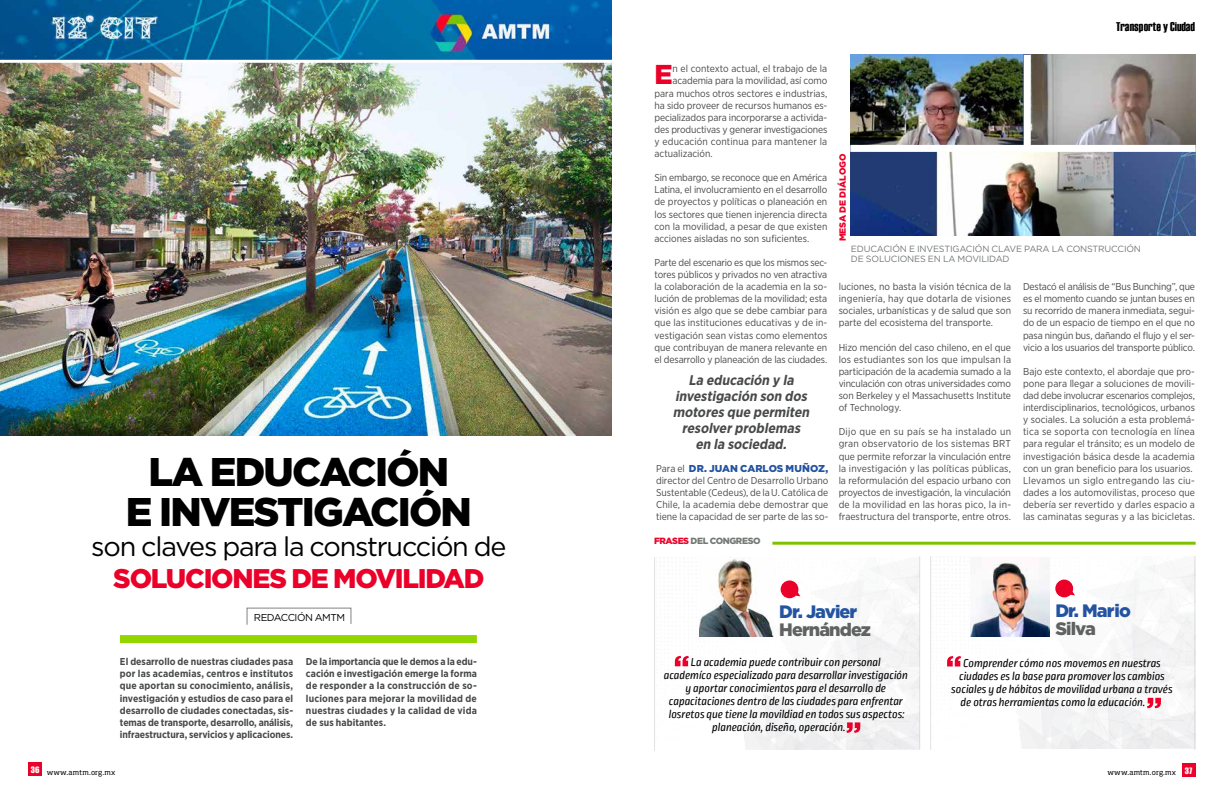
<style>
.page{position:relative;width:1224px;height:792px;background:#fff}
.page>*{position:absolute;margin:0;border:0;box-sizing:border-box;transform-origin:0 0}
.t1{font:900 40px/40px "Gotham";letter-spacing:-.045em;color:#000;text-align:center}
.t2{font:900 27.3px "Gotham";color:#ea0029}
.t3{font:27px "Gotham";letter-spacing:-.045em;color:#000}
.t4{font:900 27px "Gotham";letter-spacing:-.045em;color:#ea0029}
.t5{font:900 18px "Gotham";letter-spacing:-.05em;color:#2353a1}
.t6{font:900 18px "Gotham";letter-spacing:-.05em;color:#606161}
.t7{font:italic 700 14px/16px "Gotham Narrow";color:#484949;text-align:center}
.t8{font:12.6px "Haettenschweiler";color:#000}
.t9{font:italic 12px "Ropa Mix PTT";letter-spacing:-.01em;color:#000}
.t10{font:10px/12.1px "Gotham Narrow";color:#484949;text-align:justify}
.t11{font:700 10px/12.1px "Gotham Narrow";letter-spacing:.005em;color:#484949;text-align:justify}
.t12{font:10px "Gotham Narrow";letter-spacing:.02em;color:#484949}
.t13{font:900 10px "Gotham";color:#2353a1}
.t14{font:10px "Gotham";letter-spacing:-.045em;color:#000}
.t15{font:9px/10px "Gotham";letter-spacing:-.02em;color:#737a75}
.t16{font:900 9px "Gotham";letter-spacing:-.045em;color:#737a75}
.t17{font:900 9px "Gotham";letter-spacing:-.005em;color:#ea0029}
.t18{font:7.2px "Soho Pro";letter-spacing:.025em;color:#000}
.s1{font-family:"Gotham Narrow";font-weight:400;color:#484949}
.s2{color:#ea0029}
.s3{font-family:"Impact";font-size:8.1px;color:#fff}
</style>
<div class="page">
<img style="left:851px;top:54px;width:345px;height:182px">
<img style="left:0;top:0;width:612px;height:435px">
<hr style="left:0;top:60px;width:618px;height:3px;background:#fff">
<div style="left:120px;top:635px;width:357px;height:8px;background:#93d500"></div>
<svg style="left:246px;top:607px;width:106px;height:18px"></svg>
<img style="left:660px;top:557px;width:259px;height:193px">
<svg style="left:675px;top:656px;width:14px;height:10px"></svg>
<svg style="left:846px;top:722px;width:14px;height:11px"></svg>
<svg style="left:781px;top:580px;width:19px;height:18px"></svg>
<hr style="left:654px;top:557px;width:1px;height:194px;background:#c6c6c6">
<hr style="left:772px;top:542px;width:424px;height:3px;background:#7cc200">
<div style="left:29px;top:762px;width:13px;height:14px;background:#ea0029"></div>
<svg style="left:947px;top:656px;width:14px;height:10px"></svg>
<svg style="left:1147px;top:698px;width:14px;height:10px"></svg>
<hr style="left:1194px;top:556px;width:1px;height:194px;background:#c6c6c6">
<hr style="left:930px;top:556px;width:1px;height:194px;background:#c6c6c6">
<svg style="left:1055px;top:580px;width:20px;height:17px"></svg>
<div style="left:1024px;top:55px;width:7px;height:94px;background:#fff"></div>
<div style="left:850px;top:145px;width:346px;height:7px;background:#fff"></div>
<img style="left:700px;top:557px;width:73px;height:80px">
<hr style="left:919px;top:556px;width:1px;height:193px;background:#c6c6c6">
<img style="left:970px;top:557px;width:80px;height:80px">
<div style="left:1182px;top:763px;width:14px;height:14px;background:#ea0029"></div>
<h1 class="t1" style="left:126px;top:451px;width:347px">LA EDUCACIÓN<br>E INVESTIGACIÓN</h1>
<h3 class="t3" style="left:91px;top:529px;width:417px">son claves para la construcción de</h3>
<h3 class="t4" style="left:113px;top:560px;width:373px">SOLUCIONES DE MOVILIDAD</h3>
<p class="t14" style="left:254px;top:611px;width:93px">REDACCIÓN AMTM</p>
<p class="t11" style="left:120px;top:656px;width:175px">El desarrollo de nuestras ciudades pasa por las academias, centros e institutos que aportan su conocimiento, análisis, investigación y estudios de caso para el desarrollo de ciudades conectadas, sis&shy;temas de transporte, desarrollo, análisis, infraestructura, servicios y aplicaciones.</p>
<p class="t18" style="left:31px;top:767px;width:86px"><sup>36</sup> www.amtm.org.mx</p>
<p class="t11" style="left:306px;top:656px;width:172px">De la importancia que le demos a la edu&shy;cación e investigación emerge la forma de responder a la construcción de so&shy;luciones para mejorar la movilidad de nuestras ciudades y la calidad de vida de sus habitantes.</p>
<p class="t8" style="left:1116px;top:19px;width:80px">Transporte y Ciudad</p>
<h2 class="t2" style="left:655px;top:56px;width:20px">E</h2>
<p class="t10" style="left:673px;top:63px;width:156px">n el contexto actual, el trabajo de la</p>
<p class="t10" style="left:673px;top:75px;width:156px">academia para la movilidad, así como</p>
<p class="t10" style="left:655px;top:87px;width:174px">para muchos otros sectores e industrias,</p>
<p class="t10" style="left:655px;top:99px;width:174px">ha sido proveer de recursos humanos es-</p>
<p class="t10" style="left:655px;top:111px;width:174px">pecializados para incorporarse a activida-</p>
<p class="t10" style="left:655px;top:123px;width:174px">des productivas y generar investigaciones</p>
<p class="t12" style="left:655px;top:135px;width:174px">y educación continua para mantener la</p>
<p class="t10" style="left:655px;top:147px;width:60px">actualización.</p>
<p class="t10" style="left:655px;top:172px;width:174px">Sin embargo, se reconoce que en América Latina, el involucramiento en el desarrollo de proyectos y políticas o planeación en los sectores que tienen injerencia directa con la movilidad, a pesar de que existen acciones aisladas no son suficientes.</p>
<p class="t10" style="left:655px;top:256px;width:174px">Parte del escenario es que los mismos sec&shy;tores públicos y privados no ven atractiva la colaboración de la academia en la so&shy;lución de problemas de la movilidad; esta visión es algo que se debe cambiar para que las instituciones educativas y de in&shy;vestigación sean vistas como elementos que contribuyan de manera relevante en el desarrollo y planeación de las ciudades.</p>
<h3 class="t7" style="left:673px;top:372px;width:141px">La educación y la investigación son dos motores que permiten resolverproblemas en la sociedad.</h3>
<p class="t13" style="left:656px;top:461px;width:174px"><span class="s1">Para el</span> DR. JUAN CARLOS MUÑOZ,</p>
<p class="t10" style="left:656px;top:474px;width:174px">director del Centro de Desarrollo Urbano Sustentable (Cedeus), de la U. Católica de Chile, la academia debe demostrar que tiene la capacidad de ser parte de las so-</p>
<p class="t16" style="left:654px;top:534px;width:108px"><span class="s2">FRASES</span> DEL CONGRESO</p>
<p class="t17" style="left:836px;top:241px;width:89px;rotate:-90deg">MESA DE DIÁLOGO</p>
<p class="t15" style="left:851px;top:244px;width:292px">EDUCACIÓN E INVESTIGACIÓN CLAVE PARA LA CONSTRUCCIÓN<br>DE SOLUCIONES EN LA MOVILIDAD</p>
<p class="t10" style="left:839px;top:280px;width:174px">luciones, no basta la visión técnica de la ingeniería, hay que dotarla de visiones sociales, urbanísticas y de salud que son parte del ecosistema del transporte.</p>
<p class="t10" style="left:839px;top:341px;width:174px">Hizo mención del caso chileno, en el que los estudiantes son los que impulsan la participación de la academia sumado a la vinculación con otras universidades como son Berkeley y el Massachusetts Institute of Technology.</p>
<p class="t10" style="left:839px;top:426px;width:174px">Dijo que en su país se ha instalado un gran observatorio de los sistemas BRT que permite reforzar la vinculación entre la investigación y las políticas públicas, la reformulación del espacio urbano con proyectos de investigación, la vinculación de la movilidad en las horas pico, la in&shy;fraestructura del transporte, entre otros.</p>
<p class="t10" style="left:1023px;top:280px;width:173px">Destacó el análisis de “Bus Bunching”, que es el momento cuando se juntan buses en su recorrido de manera inmediata, segui&shy;do de un espacio de tiempo en el que no pasa ningún bus, dañando el flujo y el ser&shy;vicio a los usuarios del transporte público.</p>
<p class="t10" style="left:1023px;top:365px;width:173px;text-align:left">Bajo este contexto, el abordaje que pro&shy;pone para llegar a soluciones de movili&shy;dad debe involucrar escenarios complejos, interdisciplinarios, tecnológicos, urbanos y sociales. La solución a esta problemá&shy;tica se soporta con tecnología en línea para regular el tránsito; es un modelo de investigación básica desde la academia con un gran beneficio para los usuarios.<br>Llevamos un siglo entregando las ciu&shy;dades a los automovilistas, proceso que debería ser revertido y darles espacio a las caminatas seguras y a las bicicletas.</p>
<h3 class="t5" style="left:779px;top:599px;width:80px">Dr. Javier</h3>
<h3 class="t6" style="left:779px;top:617px;width:93px">Hernández</h3>
<p class="t9" style="left:691px;top:655px;width:191px">La academia puede contribuir con personal</p>
<p class="t9" style="left:664px;top:668px;width:246px">academíco especializado para desarrollar investigación</p>
<p class="t9" style="left:686px;top:681px;width:202px">y aportar conocimientos para el desarrollo de</p>
<p class="t9" style="left:669px;top:694px;width:236px">capacitaciones dentro de las ciudades para enfrentar</p>
<p class="t9" style="left:669px;top:707px;width:238px">losretos que tiene la movildiad en todos sus aspectos:</p>
<p class="t9" style="left:712px;top:720px;width:135px">planeación, diseño, operación.</p>
<h3 class="t5" style="left:1055px;top:598px;width:77px">Dr. Mario</h3>
<h3 class="t6" style="left:1055px;top:616px;width:42px">Silva</h3>
<p class="t9" style="left:963px;top:656px;width:199px">Comprender cómo nos movemos en nuestras</p>
<p class="t9" style="left:959px;top:669px;width:207px">ciudades es la base para promover los cambios</p>
<p class="t9" style="left:951px;top:682px;width:223px">sociales y de hábitos de movilidad urbana a través</p>
<p class="t9" style="left:961px;top:695px;width:186px">de otras herramientas como la educación.</p>
<p class="t18" style="left:1108px;top:767px;width:86px">www.amtm.org.mx <span class="s3">37</span></p>
</div>
